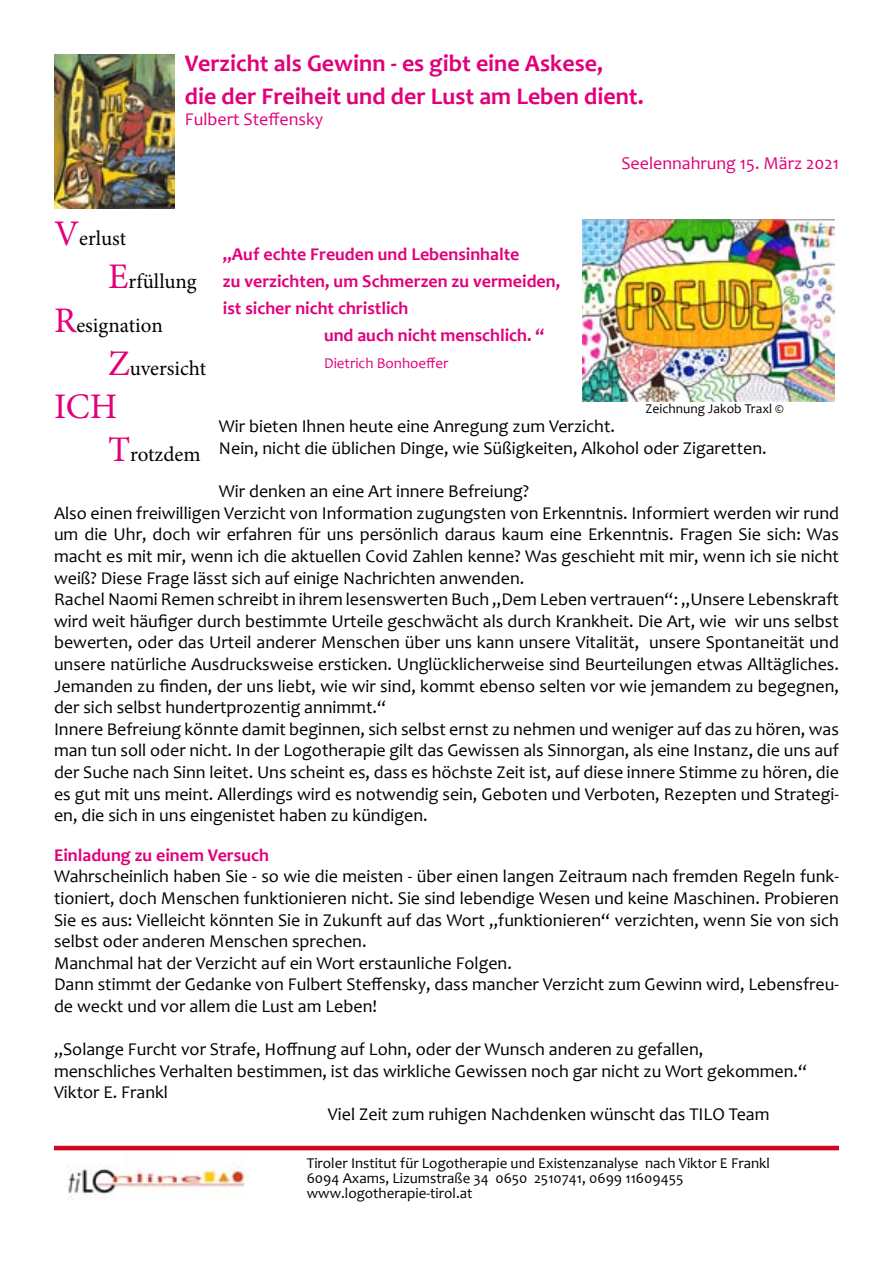
<style>
.page{position:relative;width:893px;height:1263px;background:#fff}
.page>*{position:absolute;margin:0;border:0;box-sizing:border-box;transform-origin:0 0}
.t1{font:36px "Minion Pro";color:#e2007a}
.t2{font:700 24px/32.4px "Candara";color:#e2007a}
.t3{font:21px "Minion Pro";color:#000}
.t4{font:18px/21.6px "Candara";color:#000}
.t5{font:700 18px "Candara";color:#e2007a}
.t6{font:18px "Candara";color:#e2007a}
.t7{font:15px/15px "Candara";color:#000}
.t8{font:15px "Candara";color:#e2007a}
.t9{font:13.5px "Candara";color:#000}
.s1{font-size:36px;color:#e2007a}
</style>
<div class="page">
<hr style="left:54px;top:1146px;width:785px;height:4px;background:#cd071e">
<img style="left:68px;top:1164px;width:177px;height:36px">
<img style="left:54px;top:54px;width:120px;height:155px">
<img style="left:582px;top:219px;width:253px;height:182px">
<h2 class="t2" style="left:185px;top:47px;width:460px">Verzicht als Gewinn - es gibt eine Askese,<br>die der Freiheit und der Lust am Leben dient.</h2>
<p class="t6" style="left:185px;top:109px;width:140px">Fulbert Steffensky</p>
<p class="t6" style="left:621px;top:152px;width:219px">Seelennahrung 15. März 2021</p>
<p class="t3" style="left:54px;top:224px;width:74px"><span class="s1">V</span>erlust</p>
<p class="t3" style="left:108px;top:268px;width:90px"><span class="s1">E</span>rfüllung</p>
<p class="t3" style="left:54px;top:311px;width:110px"><span class="s1">R</span>esignation</p>
<p class="t3" style="left:108px;top:354px;width:100px"><span class="s1">Z</span>uversicht</p>
<h1 class="t1" style="left:54px;top:382px;width:65px">ICH</h1>
<p class="t3" style="left:108px;top:440px;width:94px"><span class="s1">T</span>rotzdem</p>
<p class="t5" style="left:223px;top:243px;width:298px">„Auf echte Freuden und Lebensinhalte</p>
<p class="t5" style="left:223px;top:270px;width:339px">zu verzichten, um Schmerzen zu vermeiden,</p>
<p class="t5" style="left:223px;top:297px;width:187px">ist sicher nicht christlich</p>
<p class="t5" style="left:324px;top:324px;width:222px">und auch nicht menschlich. “</p>
<p class="t8" style="left:324px;top:354px;width:126px">Dietrich Bonhoeffer</p>
<p class="t9" style="left:645px;top:400px;width:140px">Zeichnung Jakob Traxl ©</p>
<p class="t4" style="left:219px;top:416px;width:549px">Wir bieten Ihnen heute eine Anregung zum Verzicht.<br>Nein, nicht die üblichen Dinge, wie Süßigkeiten, Alkohol oder Zigaretten.</p>
<p class="t4" style="left:54px;top:481px;width:786px;text-indent:165px">Wir denken an eine Art innere Befreiung?<br>Also einen freiwilligen Verzicht von Information zugungsten von Erkenntnis. Informiert werden wir rund um die Uhr, doch wir erfahren für uns persönlich daraus kaum eine Erkenntnis. Fragen Sie sich: Was macht es mit mir, wenn ich die aktuellen Covid Zahlen kenne? Was geschieht mit mir, wenn ich sie nicht weiß? Diese Frage lässt sich auf einige Nachrichten anwenden.<br>Rachel Naomi Remen schreibt in ihrem lesenswerten Buch „Dem Leben vertrauen“: „Unsere Lebenskraft wird weit häufiger durch bestimmte Urteile geschwächt als durch Krankheit. Die Art, wie wir uns selbst bewerten, oder das Urteil anderer Menschen über uns kann unsere Vitalität, unsere Spontaneität und unsere natürliche Ausdrucksweise ersticken. Unglücklicherweise sind Beurteilungen etwas Alltägliches.<br>Jemanden zu finden, der uns liebt, wie wir sind, kommt ebenso selten vor wie jemandem zu begegnen, der sich selbst hundertprozentig annimmt.“<br>Innere Befreiung könnte damit beginnen, sich selbst ernst zu nehmen und weniger auf das zu hören, was man tun soll oder nicht. In der Logotherapie gilt das Gewissen als Sinnorgan, als eine Instanz, die uns auf der Suche nach Sinn leitet. Uns scheint es, dass es höchste Zeit ist, auf diese innere Stimme zu hören, die es gut mit uns meint. Allerdings wird es notwendig sein, Geboten und Verboten, Rezepten und Strategi&shy;en, die sich in uns eingenistet haben zu kündigen.</p>
<p class="t5" style="left:54px;top:844px;width:216px">Einladung zu einem Versuch</p>
<p class="t4" style="left:54px;top:866px;width:786px">Wahrscheinlich haben Sie - so wie die meisten - über einen langen Zeitraum nach fremden Regeln funk&shy;tioniert, doch Menschen funktionieren nicht. Sie sind lebendige Wesen und keine Maschinen. Probieren Sie es aus: Vielleicht könnten Sie in Zukunft auf das Wort „funktionieren“ verzichten, wenn Sie von sich selbst oder anderen Menschen sprechen.<br>Manchmal hat der Verzicht auf ein Wort erstaunliche Folgen.<br>Dann stimmt der Gedanke von Fulbert Steffensky, dass mancher Verzicht zum Gewinn wird, Lebensfreu&shy;de weckt und vor allem die Lust am Leben!</p>
<p class="t4" style="left:54px;top:1039px;width:651px">„Solange Furcht vor Strafe, Hoffnung auf Lohn, oder der Wunsch anderen zu gefallen,</p>
<p class="t4" style="left:54px;top:1060px;width:755px">menschliches Verhalten bestimmen, ist das wirkliche Gewissen noch gar nicht zu Wort gekommen.“</p>
<p class="t4" style="left:54px;top:1082px;width:115px">Viktor E. Frankl</p>
<p class="t4" style="left:328px;top:1103px;width:443px">Viel Zeit zum ruhigen Nachdenken wünscht das TILO Team</p>
<p class="t7" style="left:307px;top:1155px;width:465px">Tiroler Institut für Logotherapie und Existenzanalyse nach Viktor E Frankl<br>6094 Axams, Lizumstraße 34 0650 2510741, 0699 11609455 www.logotherapie-tirol.at</p>
</div>
